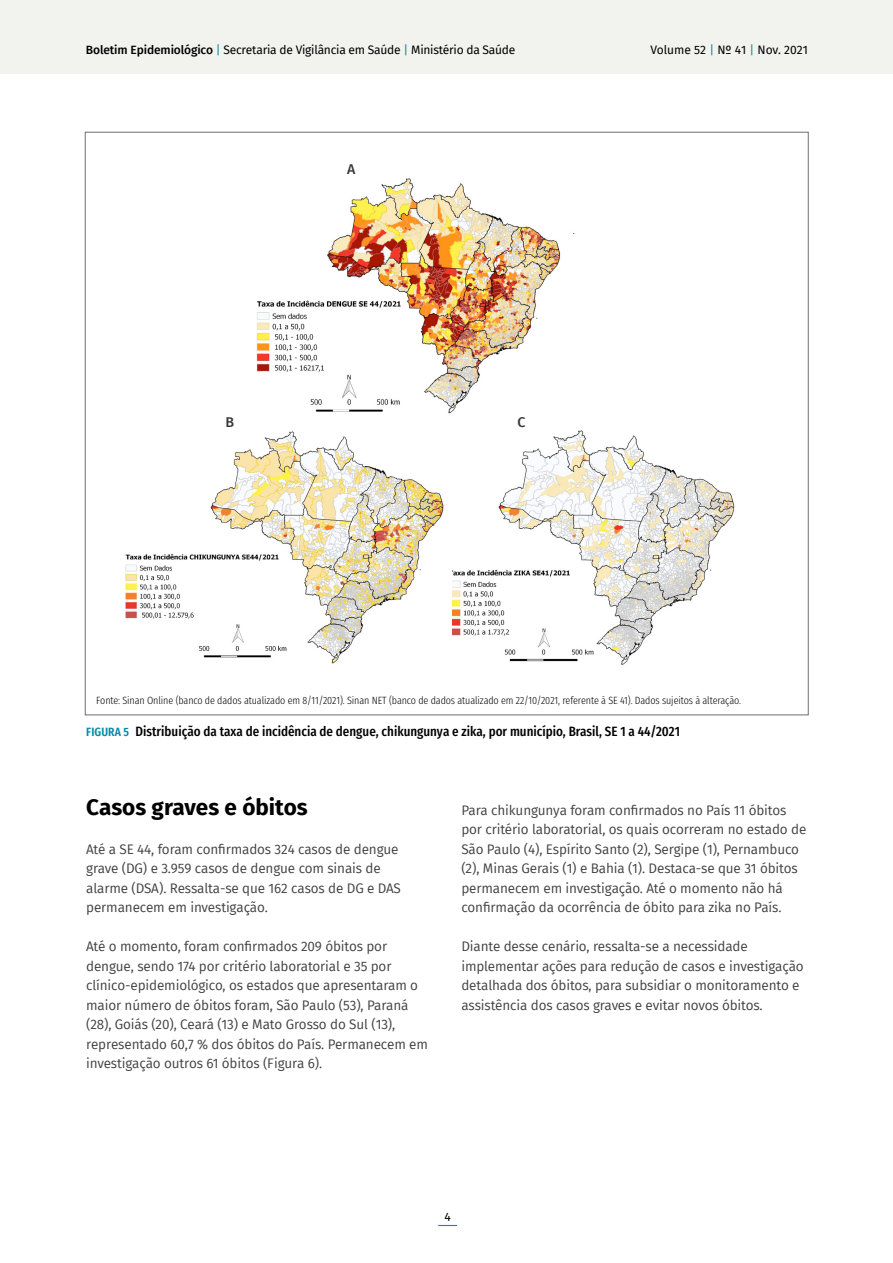
<style>
.page{position:relative;width:893px;height:1263px;background:#fff}
.page>*{position:absolute;margin:0;border:0;box-sizing:border-box;transform-origin:0 0}
.t1{font:700 22.5px "Fira Sans";color:#000}
.t2{font:500 14.1px "Fira Sans";color:#383839}
.t3{font:13.5px/19.5px "Fira Sans";letter-spacing:-.01em;color:#414042}
.t4{font:500 13.5px "Fira Sans Condensed";color:#000}
.t5{font:12px "Fira Sans";letter-spacing:-.02em;color:#000}
.t6{font:12px "Fira Sans";color:#000}
.t7{font:300 10.5px "Fira Sans Condensed";letter-spacing:-.01em;color:#000}
.s1{font-weight:500}
.s2{color:#098aa8}
.s3{font-weight:600;font-size:12px;color:#098aa8}
</style>
<div class="page">
<div style="left:0;top:0;width:893px;height:74px;background:#f2f2ee"></div>
<svg style="left:438px;top:1225px;width:19px;height:1px"></svg>
<img style="left:452px;top:430px;width:283px;height:235px">
<img style="left:256px;top:178px;width:319px;height:236px">
<img style="left:125px;top:431px;width:319px;height:233px">
<p class="t5" style="left:86px;top:40px;width:431px"><span class="s1">Boletim Epidemiológico</span> <span class="s2">|</span> Secretaria de Vigilância em Saúde <span class="s2">|</span> Ministério da Saúde</p>
<p class="t2" style="left:225px;top:411px;width:10px">B</p>
<p class="t2" style="left:347px;top:158px;width:10px">A</p>
<p class="t2" style="left:518px;top:411px;width:10px">C</p>
<p class="t6" style="left:650px;top:41px;width:159px">Volume 52 <span class="s2">|</span> Nº 41 <span class="s2">|</span> Nov. 2021</p>
<p class="t7" style="left:96px;top:690px;width:646px">Fonte: Sinan Online (banco de dados atualizado em 8/11/2021). Sinan NET (banco de dados atualizado em 22/10/2021, referente à SE 41). Dados sujeitos à alteração.</p>
<p class="t4" style="left:86px;top:719px;width:595px"><span class="s3">FIGURA 5</span> Distribuição da taxa de incidência de dengue, chikungunya e zika, por município, Brasil, SE 1 a 44/2021</p>
<h1 class="t1" style="left:86px;top:788px;width:223px">Casos graves e óbitos</h1>
<p class="t3" style="left:86px;top:839px;width:316px">Até a SE 44, foram confirmados 324 casos de dengue grave (DG) e 3.959 casos de dengue com sinais de alarme (DSA). Ressalta-se que 162 casos de DG e DAS permanecem em investigação.</p>
<p class="t3" style="left:86px;top:936px;width:343px">Até o momento, foram confirmados 209 óbitos por dengue, sendo 174 por critério laboratorial e 35 por clínico-epidemiológico, os estados que apresentaram o maior número de óbitos foram, São Paulo (53), Paraná (28), Goiás (20), Ceará (13) e Mato Grosso do Sul (13), representado 60,7 % dos óbitos do País. Permanecem em investigação outros 61 óbitos (Figura 6).</p>
<p class="t3" style="left:461px;top:800px;width:347px">Para chikungunya foram confirmados no País 11 óbitos por critério laboratorial, os quais ocorreram no estado de São Paulo (4), Espírito Santo (2), Sergipe (1), Pernambuco (2), Minas Gerais (1) e Bahia (1). Destaca-se que 31 óbitos permanecem em investigação. Até o momento não há confirmação da ocorrência de óbito para zika no País.</p>
<p class="t3" style="left:461px;top:936px;width:344px">Diante desse cenário, ressalta-se a necessidade implementar ações para redução de casos e investigação detalhada dos óbitos, para subsidiar o monitoramento e assistência dos casos graves e evitar novos óbitos.</p>
<p class="t5" style="left:444px;top:1207px;width:8px">4</p>
</div>
